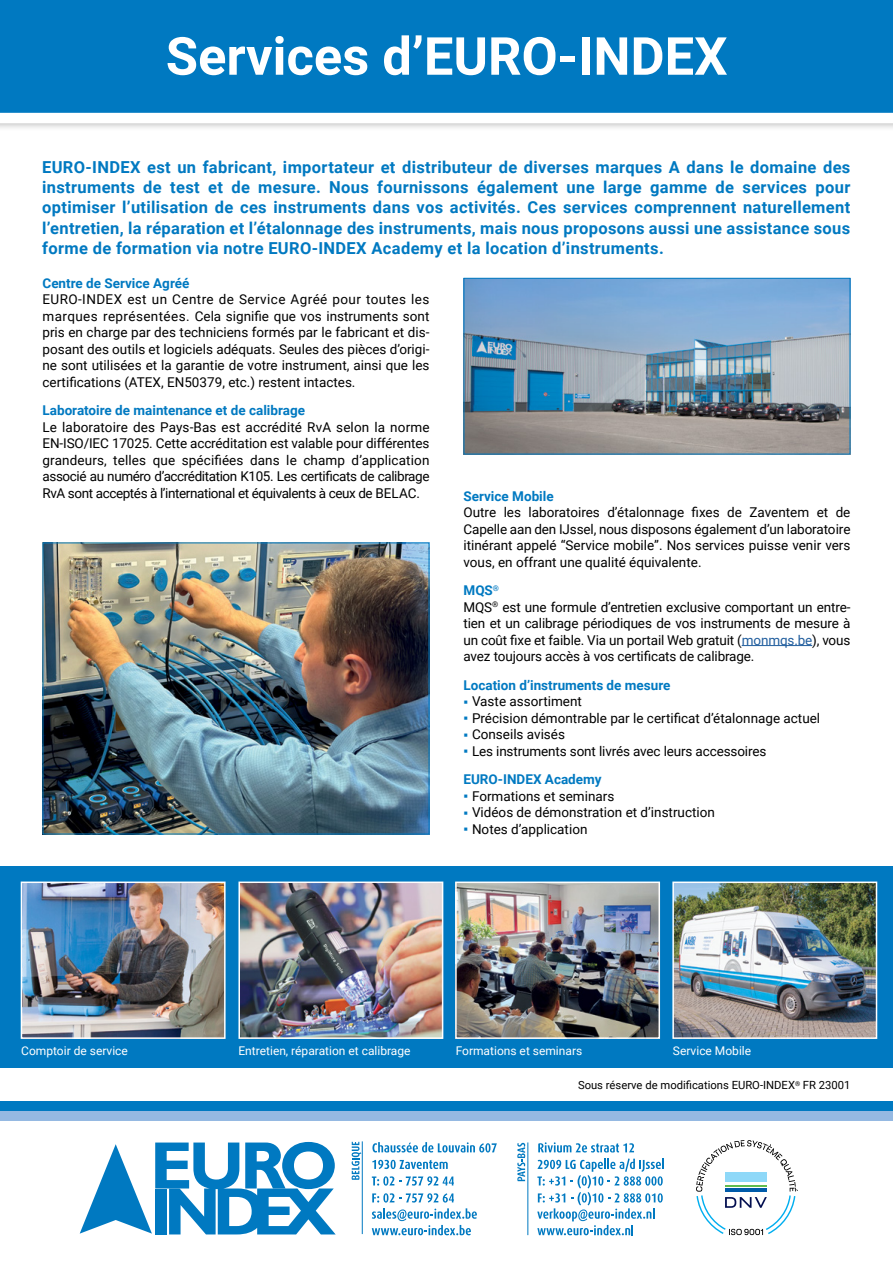
<style>
.page{position:relative;width:893px;height:1263px;background:#fff}
.page>*{position:absolute;margin:0;border:0;box-sizing:border-box;transform-origin:0 0}
.t1{font:700 52.5px "Roboto";color:#fff}
.t2{font:700 16.5px/20.2px "Roboto";letter-spacing:.02em;color:#0079c1;text-align:justify}
.t3{font:13.5px/16.5px "Roboto";letter-spacing:-.01em;color:#000;text-align:justify}
.t4{font:700 13.5px "Roboto";color:#0079c1}
.t5{font:12px "Roboto";color:#fff}
.t6{font:11.25px "Roboto";color:#000}
.s1{font-weight:700;color:#0079c1}
.s2{color:#215e9e}
</style>
<div class="page">
<div style="left:0;top:0;width:893px;height:132px;background:#f8f8f8"></div>
<svg style="left:0;top:0;width:893px;height:127px;background:#1b87c7"></svg>
<div style="left:0;top:1101px;width:893px;height:10px;background:#0079c1"></div>
<div style="left:0;top:1111px;width:893px;height:10px;background:#95b9e2"></div>
<svg style="left:80px;top:1142px;width:256px;height:92px"></svg>
<svg style="left:372px;top:1160px;width:76px;height:9px"></svg>
<svg style="left:372px;top:1142px;width:125px;height:10px"></svg>
<svg style="left:372px;top:1176px;width:82px;height:9px"></svg>
<svg style="left:372px;top:1193px;width:82px;height:9px"></svg>
<svg style="left:372px;top:1208px;width:105px;height:27px"></svg>
<hr style="left:362px;top:1141px;width:1px;height:93px;background:#0079c1">
<svg style="left:352px;top:1142px;width:9px;height:38px"></svg>
<svg style="left:538px;top:1142px;width:96px;height:10px"></svg>
<svg style="left:537px;top:1158px;width:127px;height:77px"></svg>
<hr style="left:527px;top:1142px;width:1px;height:93px;background:#0079c1">
<svg style="left:517px;top:1143px;width:8px;height:38px"></svg>
<svg style="left:696px;top:1140px;width:102px;height:95px"></svg>
<hr style="left:742px;top:645px;width:70px;height:1px;background:#215e9e">
<img style="left:465px;top:280px;width:383px;height:172px">
<div style="left:463px;top:278px;width:387px;height:176px;border:1px solid #0079c1"></div>
<div style="left:0;top:866px;width:893px;height:202px;background:#0079c1"></div>
<img style="left:24px;top:884px;width:199px;height:152px">
<div style="left:21px;top:881px;width:205px;height:158px;border:2px solid #fff"></div>
<img style="left:241px;top:884px;width:199px;height:152px">
<div style="left:238px;top:881px;width:205px;height:158px;border:2px solid #fff"></div>
<img style="left:458px;top:884px;width:199px;height:152px">
<div style="left:455px;top:881px;width:205px;height:158px;border:2px solid #fff"></div>
<img style="left:675px;top:884px;width:199px;height:152px">
<div style="left:672px;top:881px;width:205px;height:158px;border:2px solid #fff"></div>
<img style="left:45px;top:544px;width:382px;height:288px">
<div style="left:43px;top:542px;width:386px;height:292px;border:1px solid #0079c1"></div>
<h1 class="t1" style="left:166px;top:19px;width:563px">Services d’EURO-INDEX</h1>
<p class="t2" style="left:42px;top:156px;width:810px">EURO-INDEX est un fabricant, importateur et distributeur de diverses marques A dans le domaine des instruments de test et de mesure. Nous fournissons également une large gamme de services pour optimiser l’utilisation de ces instruments dans vos activités. Ces services comprennent naturellement l’entretien, la réparation et l’étalonnage des instruments, mais nous proposons aussi une assistance sous forme de formation via notre EURO-INDEX Academy et la location d’instruments.</p>
<p class="t4" style="left:43px;top:274px;width:148px">Centre de Service Agréé</p>
<p class="t3" style="left:43px;top:291px;width:388px">EURO-INDEX est un Centre de Service Agréé pour toutes les marques représentées. Cela signifie que vos instruments sont pris en charge par des techniciens formés par le fabricant et dis&shy;posant des outils et logiciels adéquats. Seules des pièces d’origi&shy;ne sont utilisées et la garantie de votre instrument, ainsi que les certifications (ATEX, EN50379, etc.) restent intactes.</p>
<p class="t4" style="left:43px;top:401px;width:264px">Laboratoire de maintenance et de calibrage</p>
<p class="t3" style="left:43px;top:418px;width:388px">Le laboratoire des Pays-Bas est accrédité RvA selon la norme EN-ISO/IEC 17025. Cette accréditation est valable pour différentes grandeurs, telles que spécifiées dans le champ d’application associé au numéro d’accréditation K105. Les certificats de calibrage RvA sont acceptés à l’international et équivalents à ceux de BELAC.</p>
<p class="t4" style="left:463px;top:486px;width:92px">Service Mobile</p>
<p class="t3" style="left:463px;top:503px;width:389px">Outre les laboratoires d’étalonnage fixes de Zaventem et de Capelle aan den IJssel, nous disposons également d’un laboratoire itinérant appelé “Service mobile”. Nos services puisse venir vers vous, en offrant une qualité équivalente.</p>
<p class="t3" style="left:463px;top:581px;width:389px;text-align:left"><span class="s1">MQS</span><sup>®<br></sup>MQS<sup>®</sup> est une formule d’entretien exclusive comportant un entre&shy;tien et un calibrage périodiques de vos instruments de mesure à un coût fixe et faible. Via un portail Web gratuit (<span class="s2">monmqs.be</span>), vous avez toujours accès à vos certificats de calibrage.</p>
<p class="t4" style="left:463px;top:675px;width:209px">Location d’instruments de mesure</p>
<p class="t3" style="left:472px;top:692px;width:350px;text-align:left">Vaste assortiment<br>Précision démontrable par le certificat d’étalonnage actuel Conseils avisés<br>Les instruments sont livrés avec leurs accessoires</p>
<p class="t4" style="left:463px;top:770px;width:140px">EURO-INDEX Academy</p>
<p class="t3" style="left:472px;top:787px;width:244px;text-align:left">Formations et seminars<br>Vidéos de démonstration et d’instruction<br>Notes d’application</p>
<p class="t5" style="left:21px;top:1042px;width:108px">Comptoir de service</p>
<p class="t5" style="left:238px;top:1042px;width:174px">Entretien, réparation et calibrage</p>
<p class="t5" style="left:456px;top:1042px;width:128px">Formations et seminars</p>
<p class="t5" style="left:673px;top:1042px;width:80px">Service Mobile</p>
<p class="t6" style="left:578px;top:1077px;width:274px">Sous réserve de modifications EURO-INDEX<sup>®</sup> FR 23001</p>
</div>
